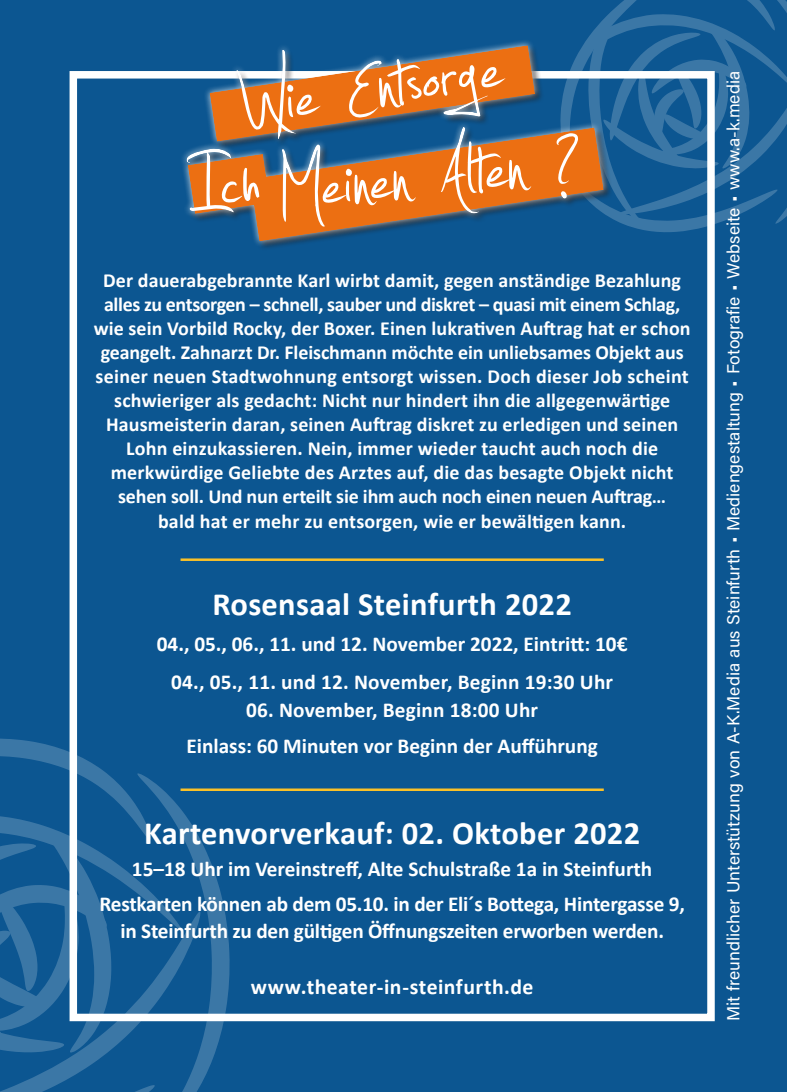
<style>
.page{position:relative;width:787px;height:1092px;background:#fff}
.page>*{position:absolute;margin:0;border:0;box-sizing:border-box;transform-origin:0 0}
.t1{font:152px "Jellyka Estrya's Handwriting";color:#fff}
.t2{font:700 32.5px "Calibri";letter-spacing:.01em;color:#fff}
.t3{font:700 21.75px "Calibri";letter-spacing:.02em;color:#fff}
.t4{font:700 21.25px/34.5px "Calibri";color:#fff;text-align:center}
.t5{font:700 20px/24px "Calibri";letter-spacing:.005em;color:#fff;text-align:center}
.t6{font:17.5px "Acumin Variable Concept";color:#fff}
.s1{font-size:168.25px}
</style>
<div class="page">
<div style="left:0;top:0;width:787px;height:1091px;background:#0c5691"></div>
<svg style="left:0;top:738px;width:230px;height:353px"></svg>
<svg style="left:587px;top:0;width:200px;height:232px"></svg>
<div style="left:70px;top:71px;width:644px;height:950px;border:8px solid #fff"></div>
<hr style="left:180px;top:788px;width:423px;height:3px;background:#fbc128">
<hr style="left:180px;top:558px;width:423px;height:3px;background:#fbc128">
<div style="left:185px;top:44px;width:428px;height:206px;background:#231f20;opacity:.75"></div>
<div style="left:180px;top:39px;width:430px;height:208px;background:#fff;opacity:.75"></div>
<svg style="left:250px;top:127px;width:353px;height:114px;fill:#ec6f12"></svg>
<svg style="left:188px;top:154px;width:82px;height:60px;background:#cb6f2c"></svg>
<svg style="left:209px;top:45px;width:326px;height:97px"></svg>
<h1 class="t1" style="left:230px;top:43px;width:264px;rotate:-9deg">Wie Entsorge</h1>
<h1 class="t1" style="left:188px;top:131px;width:382px;rotate:-5deg"><span class="s1">Ich</span> Meinen Alten ?</h1>
<p class="t5" style="left:94px;top:268px;width:598px">Der dauerabgebrannte Karl wirbt damit, gegen anständige Bezahlung alles zu entsorgen – schnell, sauber und diskret – quasi mit einem Schlag, wie sein Vorbild Rocky, der Boxer. Einen lukrativen Auftrag hat er schon geangelt. Zahnarzt Dr. Fleischmann möchte ein unliebsames Objekt aus seiner neuen Stadtwohnung entsorgt wissen. Doch dieser Job scheint schwieriger als gedacht: Nicht nur hindert ihn die allgegenwärtige Hausmeisterin daran, seinen Auftrag diskret zu erledigen und seinen Lohn einzukassieren. Nein, immer wieder taucht auch noch die merkwürdige Geliebte des Arztes auf, die das besagte Objekt nicht sehen soll. Und nun erteilt sie ihm auch noch einen neuen Auftrag…<br>bald hat er mehr zu entsorgen, wie er bewältigen kann.</p>
<h2 class="t2" style="left:212px;top:581px;width:361px">Rosensaal Steinfurth 2022</h2>
<p class="t4" style="left:157px;top:625px;width:472px;line-height:38px">04., 05., 06., 11. und 12. November 2022, Eintritt: 10€<br>04., 05., 11. und 12. November, Beginn 19:30 Uhr</p>
<p class="t4" style="left:186px;top:691px;width:413px;line-height:36px">06. November, Beginn 18:00 Uhr<br>Einlass: 60 Minuten vor Beginn der Aufführung</p>
<h2 class="t2" style="left:144px;top:809px;width:497px">Kartenvorverkauf: 02. Oktober 2022</h2>
<p class="t4" style="left:99px;top:851px;width:587px">15–18 Uhr im Vereinstreff, Alte Schulstraße 1a in Steinfurth<br>Restkarten können ab dem 05.10. in der Eli´s Bottega, Hintergasse 9,</p>
<p class="t4" style="left:120px;top:913px;width:545px">in Steinfurth zu den gültigen Öffnungszeiten erworben werden.</p>
<p class="t3" style="left:251px;top:970px;width:284px">www.theater-in-steinfurth.de</p>
<p class="t6" style="left:721px;top:1021px;width:951px;rotate:-90deg">Mit freundlicher Unterstützung von A-K.Media aus Steinfurth • Mediengestaltung • Fotografie • Webseite • www.a-k.media</p>
</div>
